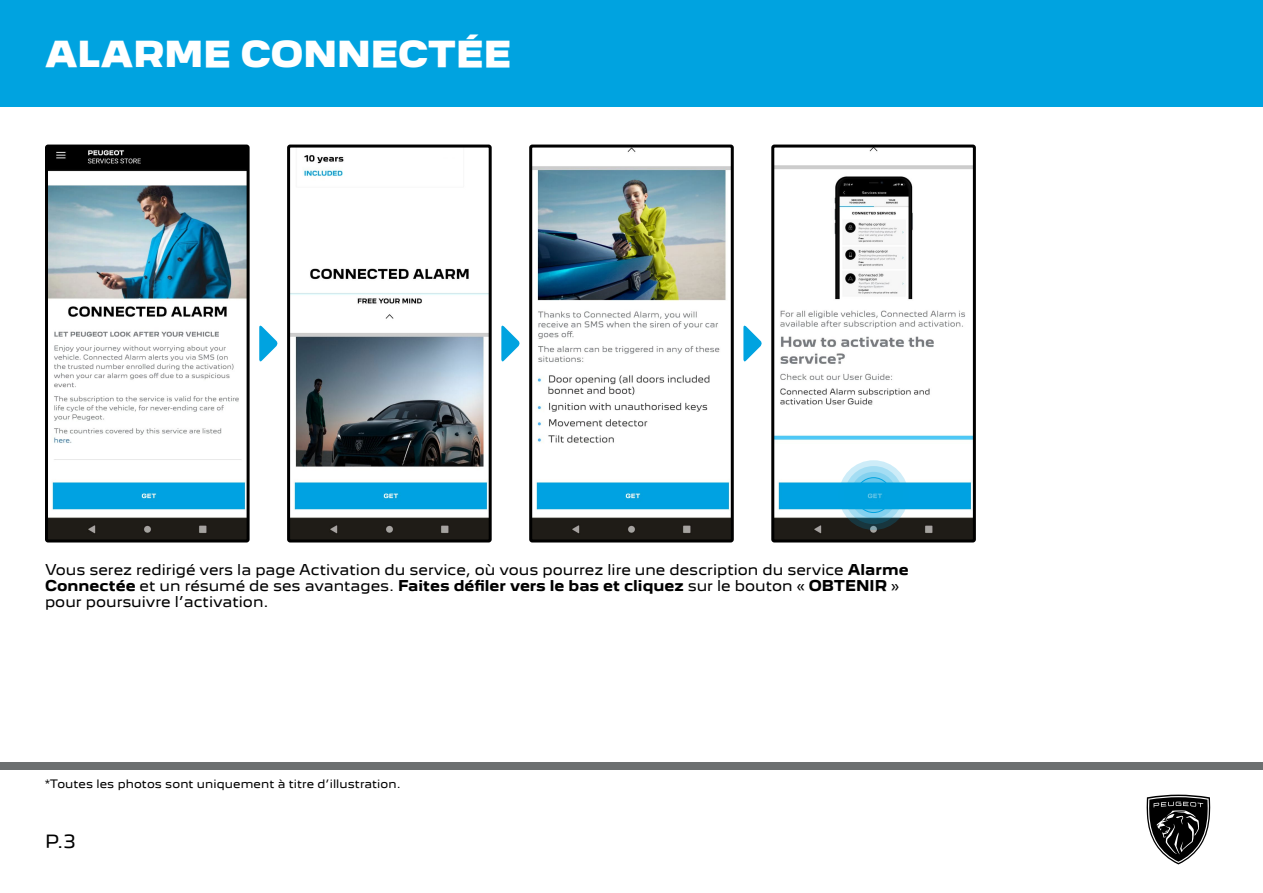
<style>
.page{position:relative;width:1263px;height:893px;background:#fff}
.page>*{position:absolute;margin:0;border:0;box-sizing:border-box;transform-origin:0 0}
.t1{font:900 33px "Peugeot New";color:#fff}
.t2{font:16.5px "Peugeot New";color:#000}
.t3{font:13.5px/16.2px "Peugeot New";color:#000}
.t4{font:10.5px "Peugeot New";letter-spacing:.01em;color:#000}
.s1{font-weight:700}
</style>
<div class="page">
<div style="left:0;top:762px;width:1263px;height:7px;background:#6c6f70"></div>
<div style="left:0;top:0;width:1263px;height:107px;background:#00a3e0"></div>
<svg style="left:1146px;top:795px;width:64px;height:69px"></svg>
<svg style="left:743px;top:325px;width:19px;height:37px"></svg>
<svg style="left:501px;top:325px;width:19px;height:37px"></svg>
<svg style="left:259px;top:325px;width:19px;height:37px"></svg>
<img style="left:49px;top:149px;width:197px;height:389px">
<div style="left:45px;top:145px;width:205px;height:397px;border:3px solid #000;border-radius:2px"></div>
<img style="left:291px;top:155px;width:197px;height:383px">
<div style="left:287px;top:145px;width:205px;height:397px;border:3px solid #000;border-radius:2px"></div>
<img style="left:533px;top:149px;width:197px;height:389px">
<div style="left:529px;top:145px;width:205px;height:397px;border:3px solid #000;border-radius:2px"></div>
<img style="left:775px;top:149px;width:197px;height:389px">
<div style="left:771px;top:145px;width:205px;height:397px;border:3px solid #000;border-radius:2px"></div>
<svg style="left:839px;top:460px;width:69px;height:70px"></svg>
<svg style="left:844px;top:466px;width:59px;height:58px"></svg>
<svg style="left:850px;top:472px;width:47px;height:46px"></svg>
<svg style="left:856px;top:478px;width:35px;height:34px"></svg>
<div style="left:856px;top:477px;width:35px;height:36px;border:1px solid #00a3e0;border-radius:50%"></div>
<h1 class="t1" style="left:45px;top:27px;width:468px">ALARME CONNECTÉE</h1>
<p class="t3" style="left:45px;top:560px;width:865px">Vous serez redirigé vers la page Activation du service, où vous pourrez lire une description du service <span class="s1">Alarme<br>Connectée</span> et un résumé de ses avantages. <span class="s1">Faites défiler vers le bas et cliquez</span> sur le bouton « <span class="s1">OBTENIR</span> » pour poursuivre l’activation.</p>
<p class="t4" style="left:45px;top:776px;width:357px">*Toutes les photos sont uniquement à titre d’illustration.</p>
<p class="t2" style="left:45px;top:828px;width:32px">P.3</p>
</div>
